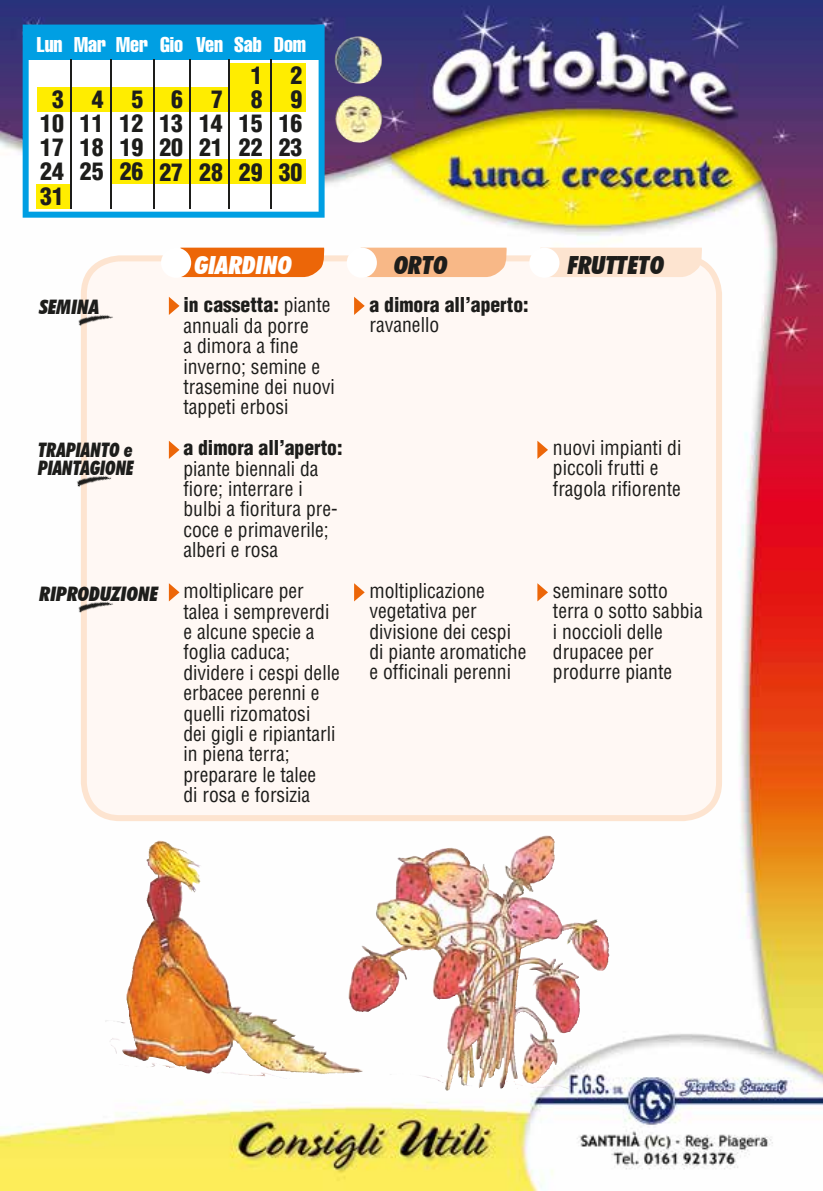
<style>
.page{position:relative;width:823px;height:1191px;background:#fff}
.page>*{position:absolute;margin:0;border:0;box-sizing:border-box;transform-origin:0 0}
.t1{font:italic 900 condensed 25px "Futura BT";color:#1d1d1b}
.t2{font:italic 900 condensed 25px "Futura BT";color:#fff}
.t3{font:900 condensed 23.8px/24px "Helvetica";color:#1d1d1b}
.t4{font:extra-condensed 21px "Helvetica";color:#fff}
.t5{font:condensed 20px/20.4px "Helvetica";color:#1d1d1b}
.t6{font:900 condensed 20px "Helvetica";color:#1d1d1b}
.t7{font:italic 900 condensed 20px/18px "Futura BT";color:#1d1d1b;scale:.9 1}
.t8{font:italic 900 condensed 20px "Futura BT";color:#1d1d1b}
.s1{font-weight:900}
</style>
<div class="page">
<img style="left:0;top:0;width:822px;height:1191px">
<div style="left:81px;top:255px;width:640px;height:566px;background:#fff8f4"></div>
<div style="left:180px;top:248px;width:145px;height:29px;background:#ec6608"></div>
<div style="left:161px;top:248px;width:30px;height:30px;background:#fff;border-radius:50%"></div>
<div style="left:365px;top:248px;width:142px;height:29px;background:#f8b887"></div>
<div style="left:346px;top:248px;width:30px;height:30px;background:#fff;border-radius:50%"></div>
<div style="left:548px;top:248px;width:154px;height:29px;background:#fde4d0"></div>
<div style="left:529px;top:248px;width:30px;height:30px;background:#fff;border-radius:50%"></div>
<img style="left:77px;top:313px;width:41px;height:16px">
<img style="left:75px;top:473px;width:41px;height:21px">
<img style="left:77px;top:599px;width:41px;height:17px">
<svg style="left:354px;top:297px;width:10px;height:18px"></svg>
<svg style="left:537px;top:441px;width:10px;height:18px"></svg>
<svg style="left:169px;top:441px;width:10px;height:18px"></svg>
<svg style="left:169px;top:297px;width:10px;height:18px"></svg>
<svg style="left:537px;top:583px;width:10px;height:18px"></svg>
<svg style="left:354px;top:583px;width:10px;height:18px"></svg>
<svg style="left:169px;top:583px;width:10px;height:18px"></svg>
<img style="left:374px;top:835px;width:169px;height:93px">
<img style="left:334px;top:36px;width:48px;height:48px">
<img style="left:335px;top:96px;width:47px;height:47px">
<svg style="left:23px;top:25px;width:301px;height:193px"></svg>
<div style="left:28px;top:30px;width:290px;height:29px;background:#009fe3"></div>
<svg style="left:190px;top:62px;width:1px;height:51px"></svg>
<hr style="left:189px;top:59px;width:1px;height:150px;background:#1d1d1b">
<hr style="left:229px;top:59px;width:1px;height:150px;background:#1d1d1b">
<hr style="left:70px;top:59px;width:1px;height:150px;background:#1d1d1b">
<hr style="left:111px;top:59px;width:1px;height:150px;background:#1d1d1b">
<hr style="left:153px;top:59px;width:1px;height:150px;background:#1d1d1b">
<hr style="left:270px;top:59px;width:1px;height:150px;background:#1d1d1b">
<p class="t4" style="left:37px;top:31px;width:271px">Lun Mar Mer Gio Ven Sab Dom</p>
<p class="t3" style="left:40px;top:87px;width:263px;text-indent:12px">3 4 5 6 7 8 9<br>10 11 12 13 14</p>
<p class="t3" style="left:290px;top:63px;width:13px">2</p>
<p class="t3" style="left:250px;top:63px;width:13px">1</p>
<p class="t3" style="left:239px;top:111px;width:65px">15 16</p>
<p class="t3" style="left:40px;top:136px;width:144px;text-align:center">17 18 19 20<br>25 26</p>
<p class="t3" style="left:159px;top:135px;width:65px;text-align:right">21<br>27 28</p>
<p class="t3" style="left:239px;top:135px;width:65px">22 23</p>
<p class="t3" style="left:40px;top:159px;width:25px">24</p>
<p class="t3" style="left:239px;top:160px;width:65px">29 30</p>
<p class="t3" style="left:40px;top:184px;width:25px">31</p>
<p class="t8" style="left:39px;top:295px;width:61px">SEMINA</p>
<p class="t7" style="left:38px;top:441px;width:108px">TRAPIANTO e<br>PIANTAGIONE</p>
<p class="t8" style="left:40px;top:582px;width:120px">RIPRODUZIONE</p>
<p class="t2" style="left:194px;top:250px;width:99px">GIARDINO</p>
<p class="t5" style="left:183px;top:295px;width:153px"><span class="s1">in cassetta:</span> piante annuali da porre<br>a dimora a fine inverno; semine e trasemine dei nuovi tappeti erbosi</p>
<p class="t6" style="left:183px;top:435px;width:160px">a dimora all’aperto:</p>
<p class="t5" style="left:183px;top:458px;width:156px">piante biennali da fiore; interrare i bulbi a fioritura pre&shy;coce e primaverile; alberi e rosa</p>
<p class="t5" style="left:183px;top:580px;width:158px">moltiplicare per talea i sempreverdi e alcune specie a foglia caduca; dividere i cespi delle erbacee perenni e quelli rizomatosi<br>dei gigli e ripiantarli in piena terra; preparare le talee<br>di rosa e forsizia</p>
<p class="t1" style="left:394px;top:249px;width:55px">ORTO</p>
<p class="t6" style="left:369px;top:292px;width:160px">a dimora all’aperto:</p>
<p class="t5" style="left:369px;top:315px;width:71px">ravanello</p>
<p class="t1" style="left:567px;top:249px;width:98px">FRUTTETO</p>
<p class="t5" style="left:552px;top:437px;width:130px">nuovi impianti di piccoli frutti e fragola rifiorente</p>
<p class="t5" style="left:369px;top:580px;width:158px">moltiplicazione vegetativa per divisione dei cespi di piante aromatiche e officinali perenni</p>
<p class="t5" style="left:552px;top:580px;width:151px">seminare sotto terra o sotto sabbia i noccioli delle drupacee per produrre piante</p>
</div>
